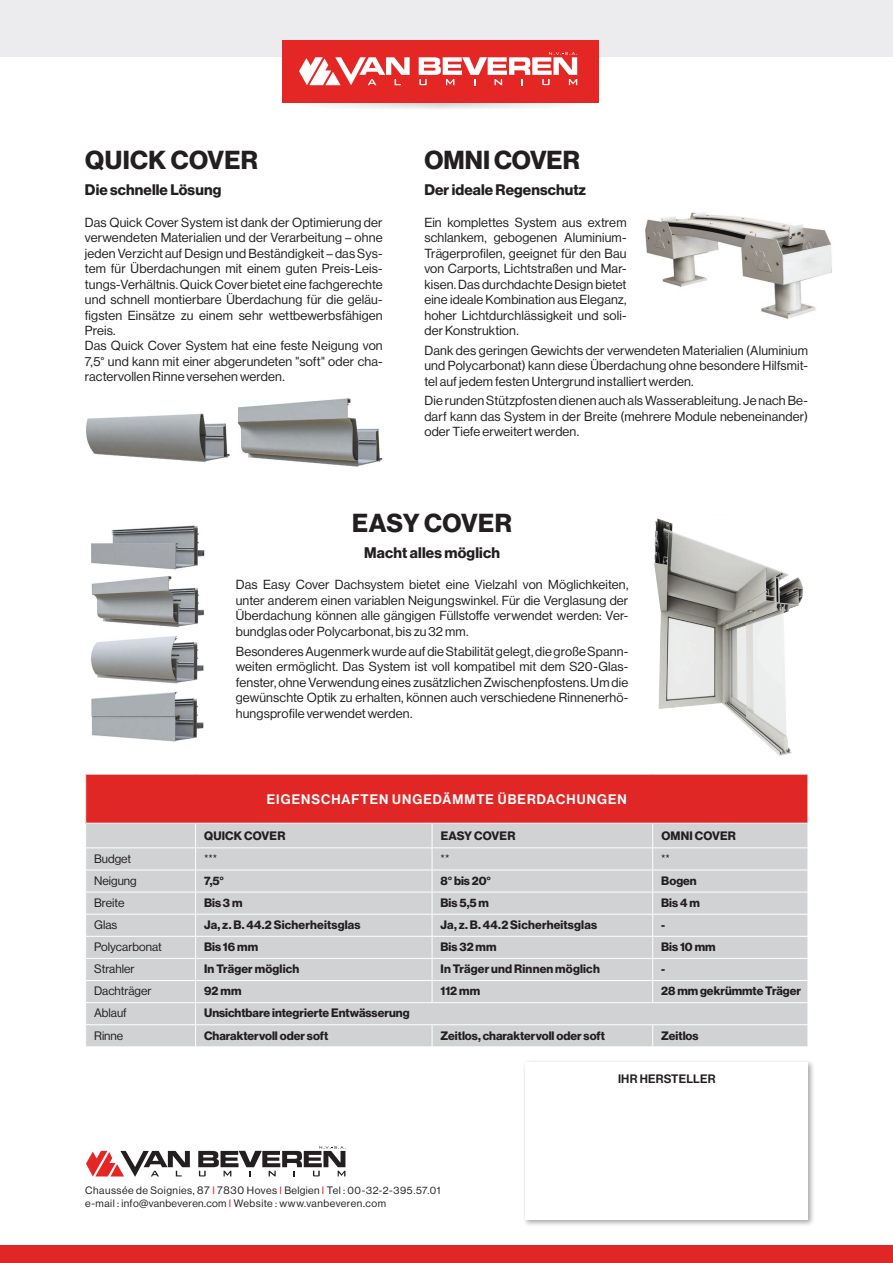
<style>
.page{position:relative;width:893px;height:1263px;background:#fff}
.page>*{position:absolute;margin:0;border:0;box-sizing:border-box;transform-origin:0 0}
.t1{font:25.5px "N Haas Grotesk DS Pro 75 Bd";letter-spacing:.01em;color:#231f20}
.t2{font:15px "N Haas Grotesk DS Pro 75 Bd";letter-spacing:.01em;color:#231f20}
.t3{font:13.5px "N Haas Grotesk DS Pro 65 Md";letter-spacing:.075em;color:#fff}
.t4{font:12.9px/15.5px "N Haas Grotesk DS Pro 55 Rg";letter-spacing:.01em;color:#231f20;text-align:justify}
.t5{font:12px "N Haas Grotesk DS Pro 75 Bd";color:#231f20}
.t6{font:12px "N Haas Grotesk DS Pro 55 Rg";color:#231f20}
.t7{font:12px "N Haas Grotesk DS Pro 65 Md";letter-spacing:.015em;color:#231f20}
.t8{font:10.5px "N Haas Grotesk DS Pro 55 Rg";letter-spacing:.045em;color:#231f20}
.s1{color:#e12725}
</style>
<div class="page">
<div style="left:0;top:0;width:893px;height:56px;background:#ececee"></div>
<div style="left:523px;top:1059px;width:292px;height:168px;background:#231f20;opacity:.4"></div>
<div style="left:526px;top:1062px;width:282px;height:158px;background:#fff"></div>
<div style="left:0;top:1246px;width:893px;height:17px;background:#e12725"></div>
<div style="left:282px;top:40px;width:316px;height:62px;background:#e42625"></div>
<svg style="left:283px;top:52px;width:314px;height:57px"></svg>
<svg style="left:86px;top:1151px;width:104px;height:26px"></svg>
<svg style="left:198px;top:1146px;width:148px;height:30px"></svg>
<div style="left:86px;top:774px;width:722px;height:49px;background:#e12725"></div>
<div style="left:86px;top:824px;width:722px;height:222px;background:#d1d2d4"></div>
<hr style="left:85px;top:847px;width:111px;height:1px;background:#fff">
<hr style="left:196px;top:847px;width:236px;height:1px;background:#fff">
<hr style="left:85px;top:870px;width:111px;height:1px;background:#fff">
<hr style="left:196px;top:870px;width:236px;height:1px;background:#fff">
<hr style="left:85px;top:892px;width:111px;height:1px;background:#fff">
<hr style="left:196px;top:892px;width:236px;height:1px;background:#fff">
<hr style="left:85px;top:914px;width:111px;height:1px;background:#fff">
<hr style="left:196px;top:914px;width:236px;height:1px;background:#fff">
<hr style="left:85px;top:936px;width:111px;height:1px;background:#fff">
<hr style="left:196px;top:936px;width:236px;height:1px;background:#fff">
<hr style="left:85px;top:958px;width:111px;height:1px;background:#fff">
<hr style="left:196px;top:958px;width:236px;height:1px;background:#fff">
<hr style="left:85px;top:980px;width:111px;height:1px;background:#fff">
<hr style="left:196px;top:980px;width:236px;height:1px;background:#fff">
<hr style="left:85px;top:1002px;width:111px;height:1px;background:#fff">
<hr style="left:196px;top:1002px;width:236px;height:1px;background:#fff">
<hr style="left:85px;top:1024px;width:111px;height:1px;background:#fff">
<hr style="left:196px;top:1024px;width:236px;height:1px;background:#fff">
<svg style="left:195px;top:823px;width:1px;height:223px"></svg>
<hr style="left:432px;top:847px;width:221px;height:1px;background:#fff">
<hr style="left:432px;top:870px;width:221px;height:1px;background:#fff">
<hr style="left:432px;top:892px;width:221px;height:1px;background:#fff">
<hr style="left:432px;top:914px;width:221px;height:1px;background:#fff">
<hr style="left:432px;top:936px;width:221px;height:1px;background:#fff">
<hr style="left:432px;top:958px;width:221px;height:1px;background:#fff">
<hr style="left:432px;top:980px;width:221px;height:1px;background:#fff">
<svg style="left:432px;top:823px;width:1px;height:179px"></svg>
<hr style="left:432px;top:1002px;width:221px;height:1px;background:#fff">
<hr style="left:432px;top:1024px;width:221px;height:1px;background:#fff">
<svg style="left:432px;top:1025px;width:1px;height:21px"></svg>
<hr style="left:653px;top:847px;width:155px;height:1px;background:#fff">
<hr style="left:653px;top:870px;width:155px;height:1px;background:#fff">
<hr style="left:653px;top:892px;width:155px;height:1px;background:#fff">
<hr style="left:653px;top:914px;width:155px;height:1px;background:#fff">
<hr style="left:653px;top:936px;width:155px;height:1px;background:#fff">
<hr style="left:653px;top:958px;width:155px;height:1px;background:#fff">
<hr style="left:653px;top:980px;width:155px;height:1px;background:#fff">
<svg style="left:652px;top:823px;width:1px;height:179px"></svg>
<hr style="left:653px;top:1002px;width:155px;height:1px;background:#fff">
<hr style="left:653px;top:1024px;width:155px;height:1px;background:#fff">
<svg style="left:652px;top:1025px;width:1px;height:21px"></svg>
<hr style="left:85px;top:774px;width:111px;height:1px;background:#fff">
<hr style="left:196px;top:774px;width:236px;height:1px;background:#fff">
<hr style="left:432px;top:774px;width:221px;height:1px;background:#fff">
<hr style="left:653px;top:774px;width:155px;height:1px;background:#fff">
<img style="left:238px;top:398px;width:145px;height:69px">
<img style="left:86px;top:413px;width:144px;height:49px">
<img style="left:645px;top:212px;width:187px;height:107px">
<img style="left:91px;top:525px;width:114px;height:45px">
<img style="left:91px;top:575px;width:113px;height:52px">
<img style="left:91px;top:636px;width:113px;height:48px">
<img style="left:91px;top:691px;width:113px;height:51px">
<img style="left:654px;top:517px;width:149px;height:239px">
<p class="t1" style="left:85px;top:145px;width:174px">QUICK COVER</p>
<p class="t2" style="left:85px;top:181px;width:138px">Die schnelle Lösung</p>
<p class="t4" style="left:85px;top:214px;width:299px">Das Quick Cover System ist dank der Optimierung der verwendeten Materialien und der Verarbeitung – ohne jeden Verzicht auf Design und Beständigkeit – das Sys&shy;tem für Überdachungen mit einem guten Preis-Leis&shy;tungs-Verhältnis. Quick Cover bietet eine fachgerechte und schnell montierbare Überdachung für die geläu&shy;figsten Einsätze zu einem sehr wettbewerbsfähigen Preis.</p>
<p class="t4" style="left:85px;top:338px;width:299px">Das Quick Cover System hat eine feste Neigung von 7,5° und kann mit einer abgerundeten "soft" oder cha&shy;ractervollen Rinne versehen werden.</p>
<p class="t1" style="left:424px;top:145px;width:157px">OMNI COVER</p>
<p class="t2" style="left:424px;top:181px;width:163px">Der ideale Regenschutz</p>
<p class="t4" style="left:424px;top:214px;width:204px">Ein komplettes System aus extrem schlankem, gebogenen Aluminium-Trägerprofilen, geeignet für den Bau von Carports, Lichtstraßen und Mar&shy;kisen. Das durchdachte Design bietet eine ideale Kombination aus Eleganz, hoher Lichtdurchlässigkeit und soli&shy;der Konstruktion.</p>
<p class="t4" style="left:424px;top:343px;width:385px">Dank des geringen Gewichts der verwendeten Materialien (Aluminium und Polycarbonat) kann diese Überdachung ohne besondere Hilfsmit&shy;tel auf jedem festen Untergrund installiert werden.</p>
<p class="t4" style="left:424px;top:393px;width:385px">Die runden Stützpfosten dienen auch als Wasserableitung. Je nach Be&shy;darf kann das System in der Breite (mehrere Module nebeneinander) oder Tiefe erweitert werden.</p>
<p class="t1" style="left:352px;top:508px;width:161px">EASY COVER</p>
<p class="t2" style="left:364px;top:544px;width:137px">Macht alles möglich</p>
<p class="t4" style="left:236px;top:577px;width:394px">Das Easy Cover Dachsystem bietet eine Vielzahl von Möglichkeiten, unter anderem einen variablen Neigungswinkel. Für die Verglasung der Überdachung können alle gängigen Füllstoffe verwendet werden: Ver&shy;bundglas oder Polycarbonat, bis zu 32 mm.</p>
<p class="t4" style="left:236px;top:643px;width:394px">Besonderes Augenmerk wurde auf die Stabilität gelegt, die große Spann&shy;weiten ermöglicht. Das System ist voll kompatibel mit dem S20-Glas&shy;fenster, ohne Verwendung eines zusätzlichen Zwischenpfostens. Um die gewünschte Optik zu erhalten, können auch verschiedene Rinnenerhö&shy;hungsprofile verwendet werden.</p>
<p class="t3" style="left:267px;top:791px;width:361px">EIGENSCHAFTEN UNGEDÄMMTE ÜBERDACHUNGEN</p>
<p class="t5" style="left:204px;top:829px;width:83px">QUICK COVER</p>
<p class="t5" style="left:441px;top:829px;width:76px">EASY COVER</p>
<p class="t5" style="left:661px;top:829px;width:76px">OMNI COVER</p>
<p class="t6" style="left:94px;top:852px;width:39px">Budget</p>
<p class="t6" style="left:204px;top:852px;width:15px">***</p>
<p class="t6" style="left:441px;top:852px;width:10px">**</p>
<p class="t6" style="left:661px;top:852px;width:10px">**</p>
<p class="t6" style="left:94px;top:874px;width:44px">Neigung</p>
<p class="t5" style="left:204px;top:873px;width:21px">7,5°</p>
<p class="t5" style="left:441px;top:873px;width:52px">8° bis 20°</p>
<p class="t5" style="left:661px;top:873px;width:37px">Bogen</p>
<p class="t6" style="left:94px;top:896px;width:32px">Breite</p>
<p class="t5" style="left:204px;top:896px;width:40px">Bis 3 m</p>
<p class="t5" style="left:441px;top:896px;width:50px">Bis 5,5 m</p>
<p class="t5" style="left:661px;top:896px;width:40px">Bis 4 m</p>
<p class="t6" style="left:94px;top:918px;width:25px">Glas</p>
<p class="t5" style="left:204px;top:918px;width:158px">Ja, z. B. 44.2 Sicherheitsglas</p>
<p class="t5" style="left:441px;top:918px;width:158px">Ja, z. B. 44.2 Sicherheitsglas</p>
<p class="t5" style="left:661px;top:918px;width:6px">-</p>
<p class="t6" style="left:94px;top:940px;width:69px">Polycarbonat</p>
<p class="t5" style="left:204px;top:940px;width:56px">Bis 16 mm</p>
<p class="t5" style="left:441px;top:940px;width:58px">Bis 32 mm</p>
<p class="t5" style="left:661px;top:940px;width:56px">Bis 10 mm</p>
<p class="t6" style="left:94px;top:962px;width:42px">Strahler</p>
<p class="t5" style="left:204px;top:962px;width:97px">In Träger möglich</p>
<p class="t5" style="left:441px;top:962px;width:161px">In Träger und Rinnen möglich</p>
<p class="t5" style="left:661px;top:962px;width:6px">-</p>
<p class="t6" style="left:94px;top:984px;width:59px">Dachträger</p>
<p class="t5" style="left:204px;top:984px;width:39px">92 mm</p>
<p class="t5" style="left:441px;top:984px;width:41px">112 mm</p>
<p class="t5" style="left:661px;top:984px;width:141px">28 mm gekrümmte Träger</p>
<p class="t6" style="left:94px;top:1006px;width:34px">Ablauf</p>
<p class="t5" style="left:204px;top:1006px;width:207px">Unsichtbare integrierte Entwässerung</p>
<p class="t6" style="left:94px;top:1028px;width:31px">Rinne</p>
<p class="t5" style="left:204px;top:1028px;width:126px">Charaktervoll oder soft</p>
<p class="t5" style="left:441px;top:1028px;width:166px">Zeitlos, charaktervoll oder soft</p>
<p class="t5" style="left:661px;top:1028px;width:39px">Zeitlos</p>
<p class="t8" style="left:85px;top:1184px;width:357px">Chaussée de Soignies, 87 <span class="s1">I</span> 7830 Hoves <span class="s1">I</span> Belgien <span class="s1">I</span> Tel : 00-32-2-395.57.01</p>
<p class="t8" style="left:85px;top:1198px;width:303px">e-mail : info@vanbeveren.com <span class="s1">I</span> Website : www.vanbeveren.com</p>
<p class="t7" style="left:618px;top:1072px;width:99px">IHR HERSTELLER</p>
</div>
